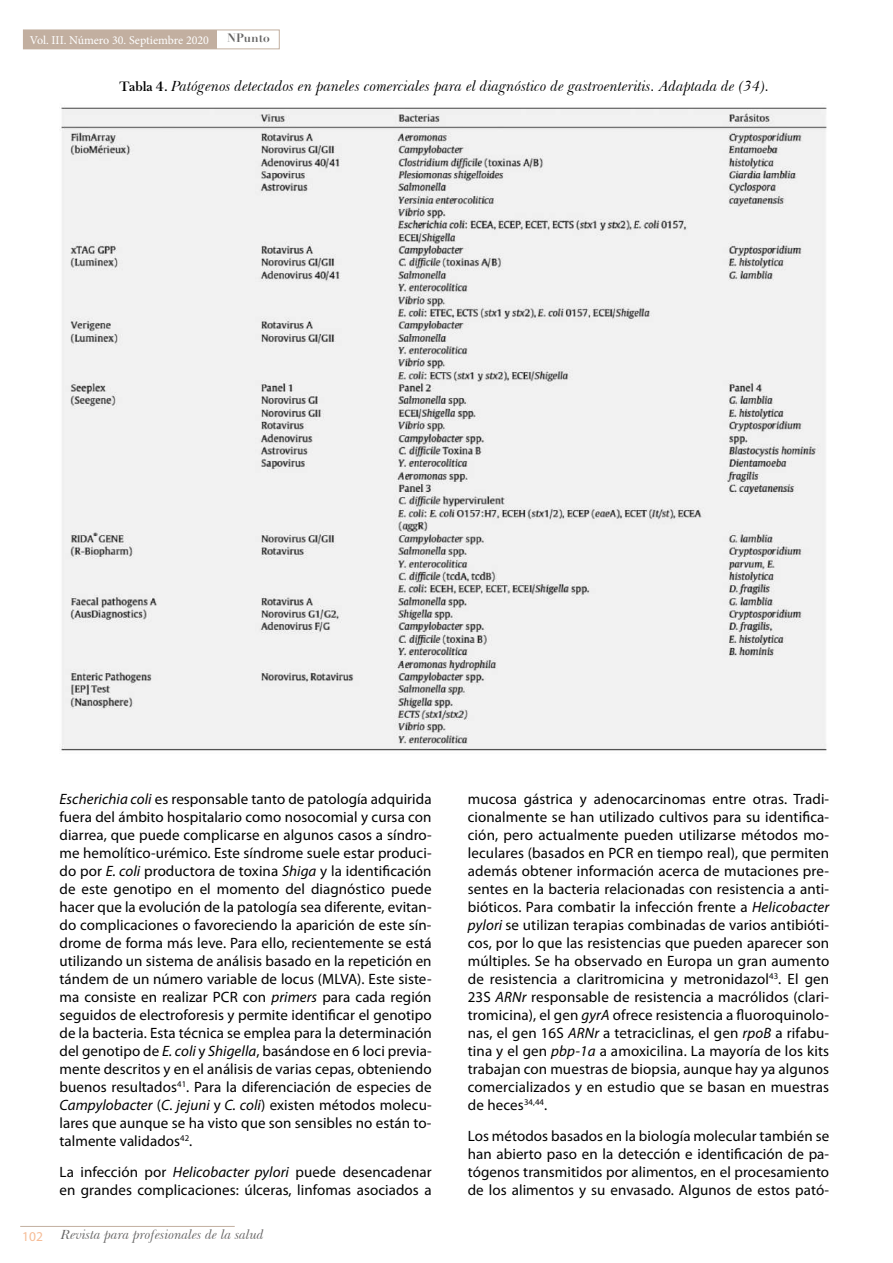
<style>
.page{position:relative;width:893px;height:1263px;background:#fff}
.page>*{position:absolute;margin:0;border:0;box-sizing:border-box;transform-origin:0 0}
.t1{font:15px/18px "Myriad Pro";letter-spacing:.005em;color:#000;text-align:justify}
.t2{font:italic 15px "Baskerville BT";color:#000}
.t3{font:italic 13.5px "Baskerville BT";color:#646363}
.t4{font:13.5px "Myriad Pro";color:#f6bc96}
.t5{font:12px "Minion Pro";color:#fff}
.t6{font:700 12px "Didot LH";color:#646363}
.s1{font-family:"Baskerville F";font-weight:700;font-style:normal;font-size:13.5px}
.s2{font-style:italic}
</style>
<div class="page">
<div style="left:23px;top:30px;width:256px;height:19px;border:1px solid #c2afa0"></div>
<div style="left:23px;top:30px;width:194px;height:19px;background:#c2afa0"></div>
<hr style="left:20px;top:1226px;width:215px;height:1px;background:#c2afa0">
<img style="left:61px;top:107px;width:766px;height:644px">
<p class="t5" style="left:30px;top:32px;width:181px">Vol. III. Número 30. Septiembre 2020</p>
<p class="t6" style="left:227px;top:30px;width:44px">NPunto</p>
<p class="t2" style="left:119px;top:77px;width:651px"><span class="s1">Tabla 4.</span> Patógenos detectados en paneles comerciales para el diagnóstico de gastroenteritis. Adaptada de (34).</p>
<p class="t1" style="left:60px;top:790px;width:374px"><span class="s2">Escherichia coli</span> es responsable tanto de patología adquirida fuera del ámbito hospitalario como nosocomial y cursa con diarrea, que puede complicarse en algunos casos a síndro&shy;me hemolítico-urémico. Este síndrome suele estar produci&shy;do por <span class="s2">E. coli</span> productora de toxina <span class="s2">Shiga</span> y la identificación de este genotipo en el momento del diagnóstico puede hacer que la evolución de la patología sea diferente, evitan&shy;do complicaciones o favoreciendo la aparición de este sín&shy;drome de forma más leve. Para ello, recientemente se está utilizando un sistema de análisis basado en la repetición en tándem de un número variable de locus (MLVA). Este siste&shy;ma consiste en realizar PCR con <span class="s2">primers</span> para cada región seguidos de electroforesis y permite identificar el genotipo de la bacteria. Esta técnica se emplea para la determinación del genotipo de <span class="s2">E. coli</span> y <span class="s2">Shigella</span>, basándose en 6 loci previa&shy;mente descritos y en el análisis de varias cepas, obteniendo buenos resultados<sup>41</sup>. Para la diferenciación de especies de <span class="s2">Campylobacter</span> (<span class="s2">C. jejuni</span> y <span class="s2">C. coli</span>) existen métodos molecu&shy;lares que aunque se ha visto que son sensibles no están to&shy;talmente validados<sup>42</sup>.</p>
<p class="t1" style="left:60px;top:1162px;width:374px">La infección por <span class="s2">Helicobacter pylori</span> puede desencadenar en grandes complicaciones: úlceras, linfomas asociados a</p>
<p class="t4" style="left:22px;top:1228px;width:22px">102</p>
<p class="t3" style="left:61px;top:1227px;width:205px">Revista para profesionales de la salud</p>
<p class="t1" style="left:468px;top:790px;width:363px">mucosa gástrica y adenocarcinomas entre otras. Tradi&shy;cionalmente se han utilizado cultivos para su identifica&shy;ción, pero actualmente pueden utilizarse métodos mo&shy;leculares (basados en PCR en tiempo real), que permiten además obtener información acerca de mutaciones pre&shy;sentes en la bacteria relacionadas con resistencia a anti&shy;bióticos. Para combatir la infección frente a <span class="s2">Helicobacter pylori</span> se utilizan terapias combinadas de varios antibióti&shy;cos, por lo que las resistencias que pueden aparecer son múltiples. Se ha observado en Europa un gran aumento de resistencia a claritromicina y metronidazol<sup>43</sup>. El gen 23S <span class="s2">ARNr</span> responsable de resistencia a macrólidos (clari&shy;tromicina), el gen <span class="s2">gyrA</span> ofrece resistencia a fluoroquinolo&shy;nas, el gen 16S <span class="s2">ARNr</span> a tetraciclinas, el gen <span class="s2">rpoB</span> a rifabu&shy;tina y el gen <span class="s2">pbp-1a</span> a amoxicilina. La mayoría de los kits trabajan con muestras de biopsia, aunque hay ya algunos comercializados y en estudio que se basan en muestras de heces<sup>34,44</sup>.</p>
<p class="t1" style="left:468px;top:1126px;width:363px">Los métodos basados en la biología molecular también se han abierto paso en la detección e identificación de pa&shy;tógenos transmitidos por alimentos, en el procesamiento de los alimentos y su envasado. Algunos de estos pató-</p>
</div>
